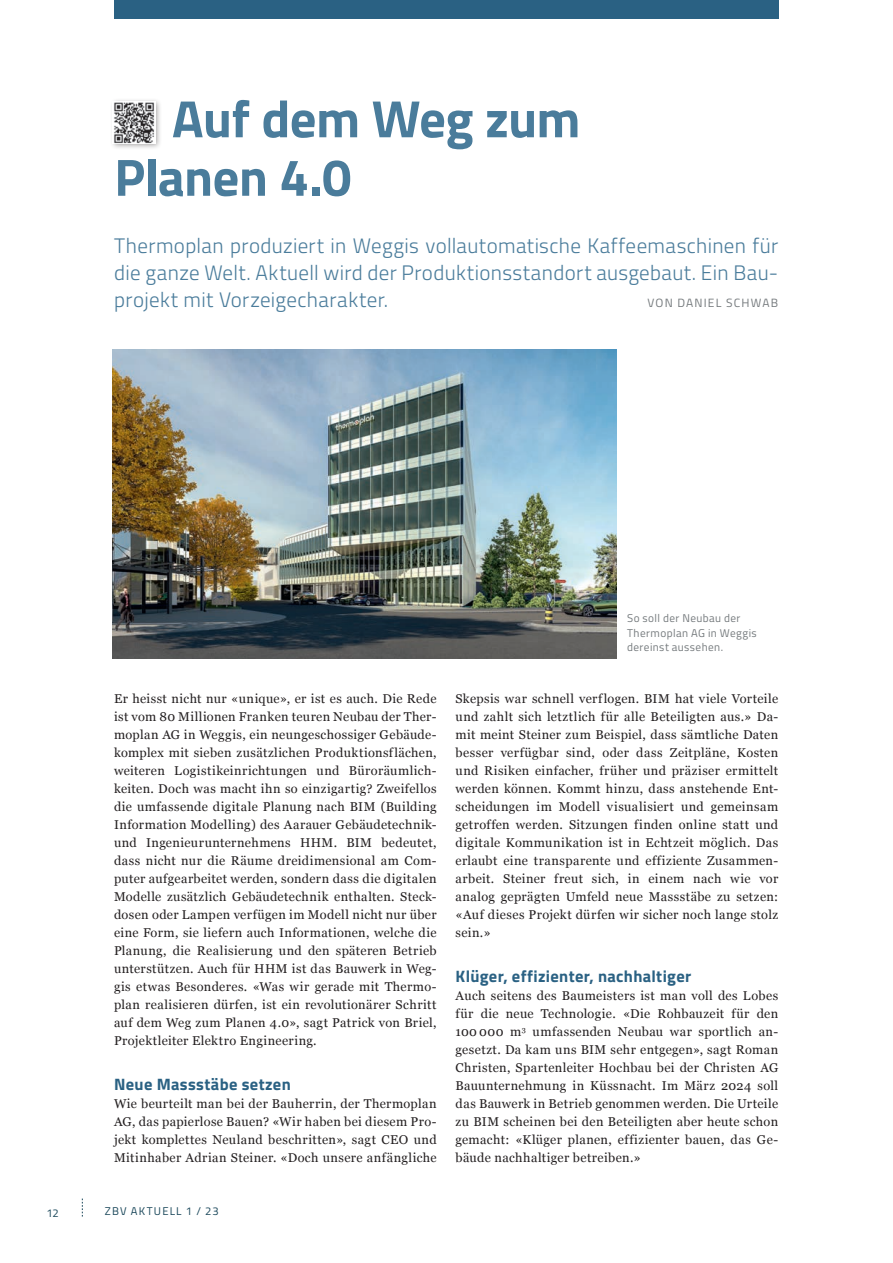
<style>
.page{position:relative;width:893px;height:1263px;background:#fff}
.page>*{position:absolute;margin:0;border:0;box-sizing:border-box;transform-origin:0 0}
.t1{font:700 52.5px/58.5px "Titillium";letter-spacing:-.015em;color:#4a7c9b}
.t2{font:300 21px/27px "Titillium";letter-spacing:.015em;color:#4a7c9b;text-align:justify}
.t3{font:700 16.5px "Titillium";letter-spacing:.02em;color:#2a6183}
.t4{font:12.75px/18px "Georgia";letter-spacing:.03em;color:#231f20;text-align:justify}
.t5{font:12px "Titillium";letter-spacing:.095em;color:#757a7d}
.t6{font:11.25px/14.2px "Titillium";letter-spacing:.035em;color:#757a7d}
.t7{font:11.25px "Titillium";letter-spacing:.1em;color:#1a475a}
</style>
<div class="page">
<svg style="left:82px;top:1198px;width:1px;height:18px"></svg>
<div style="left:114px;top:0;width:664px;height:18px;background:#2a6183"></div>
<img style="left:113px;top:349px;width:504px;height:309px">
<div style="left:109px;top:97px;width:53px;height:54px;background:#231f20;opacity:.4"></div>
<img style="left:113px;top:101px;width:42px;height:42px">
<h1 class="t1" style="left:114px;top:87px;width:468px;text-indent:58px">Auf dem Weg zum<br>Planen 4.0</h1>
<h2 class="t2" style="left:114px;top:231px;width:666px">Thermoplan produziert in Weggis vollautomatische Kaffeemaschinen für die ganze Welt. Aktuell wird der Produktionsstandort ausgebaut. Ein Bau&shy;projekt mit Vorzeigecharakter.</h2>
<p class="t5" style="left:647px;top:294px;width:132px">VON DANIEL SCHWAB</p>
<p class="t4" style="left:114px;top:689px;width:324px">Er heisst nicht nur «unique», er ist es auch. Die Rede ist vom 80 Millionen Franken teuren Neubau der Ther&shy;moplan AG in Weggis, ein neungeschossiger Gebäude&shy;komplex mit sieben zusätzlichen Produktionsflächen, weiteren Logistikeinrichtungen und Büroräumlich&shy;keiten. Doch was macht ihn so einzigartig? Zweifellos die umfassende digitale Planung nach BIM (Building Information Modelling) des Aarauer Gebäudetechnik&shy;und Ingenieurunternehmens HHM. BIM bedeutet, dass nicht nur die Räume dreidimensional am Com&shy;puter aufgearbeitet werden, sondern dass die digitalen Modelle zusätzlich Gebäudetechnik enthalten. Steck&shy;dosen oder Lampen verfügen im Modell nicht nur über eine Form, sie liefern auch Informationen, welche die Planung, die Realisierung und den späteren Betrieb unterstützen. Auch für HHM ist das Bauwerk in Weg&shy;gis etwas Besonderes. «Was wir gerade mit Thermo&shy;plan realisieren dürfen, ist ein revolutionärer Schritt auf dem Weg zum Planen 4.0», sagt Patrick von Briel, Projektleiter Elektro Engineering.</p>
<p class="t3" style="left:114px;top:1072px;width:178px">Neue Massstäbe setzen</p>
<p class="t4" style="left:114px;top:1094px;width:324px">Wie beurteilt man bei der Bauherrin, der Thermoplan AG, das papierlose Bauen? «Wir haben bei diesem Pro&shy;jekt komplettes Neuland beschritten», sagt CEO und Mitinhaber Adrian Steiner. «Doch unsere anfängliche</p>
<p class="t7" style="left:46px;top:1204px;width:14px">12</p>
<p class="t7" style="left:105px;top:1203px;width:115px">ZBV AKTUELL 1 / 23</p>
<p class="t6" style="left:627px;top:611px;width:131px">So soll der Neubau der<br>Thermoplan AG in Weggis dereinst aussehen.</p>
<p class="t4" style="left:456px;top:689px;width:324px">Skepsis war schnell verflogen. BIM hat viele Vorteile und zahlt sich letztlich für alle Beteiligten aus.» Da&shy;mit meint Steiner zum Beispiel, dass sämtliche Daten besser verfügbar sind, oder dass Zeitpläne, Kosten und Risiken einfacher, früher und präziser ermittelt werden können. Kommt hinzu, dass anstehende Ent&shy;scheidungen im Modell visualisiert und gemeinsam getroffen werden. Sitzungen finden online statt und digitale Kommunikation ist in Echtzeit möglich. Das erlaubt eine transparente und effiziente Zusammen&shy;arbeit. Steiner freut sich, in einem nach wie vor analog geprägten Umfeld neue Massstäbe zu setzen: «Auf dieses Projekt dürfen wir sicher noch lange stolz sein.»</p>
<p class="t3" style="left:456px;top:964px;width:237px">Klüger, effizienter, nachhaltiger</p>
<p class="t4" style="left:456px;top:986px;width:324px">Auch seitens des Baumeisters ist man voll des Lobes für die neue Technologie. «Die Rohbauzeit für den 100 000 m<sup>3</sup> umfassenden Neubau war sportlich an&shy;gesetzt. Da kam uns BIM sehr entgegen», sagt Roman Christen, Spartenleiter Hochbau bei der Christen AG Bauunternehmung in Küssnacht. Im März 2024 soll das Bauwerk in Betrieb genommen werden. Die Urteile zu BIM scheinen bei den Beteiligten aber heute schon gemacht: «Klüger planen, effizienter bauen, das Ge&shy;bäude nachhaltiger betreiben.»</p>
</div>
